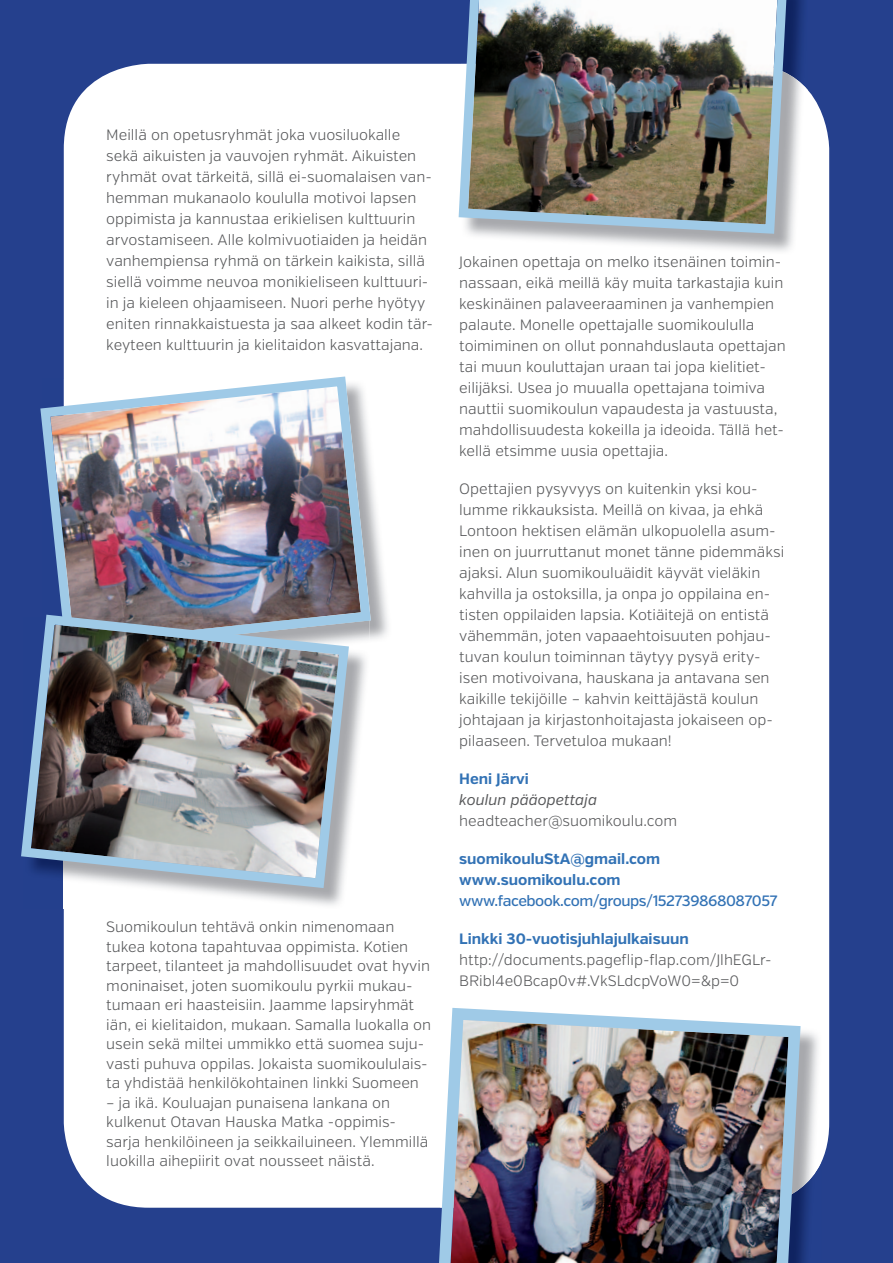
<style>
.page{position:relative;width:893px;height:1263px;background:#25408d}
.page>*{position:absolute;margin:0;border:0;box-sizing:border-box;transform-origin:0 0}
.t1{font:300 15px/21px "Verb";color:#57585a}
.t2{font:700 15px/21px "Verb";color:#3272b5}
.t3{font:500 15px "Verb";letter-spacing:-.03em;color:#3272b5}
.t4{font:italic 15px "Verb";color:#57585a}
</style>
<div class="page">
<div style="left:64px;top:64px;width:765px;height:1144px;background:#fff;border-radius:85px"></div>
<img style="left:807px;top:1032px;width:14px;height:176px">
<img style="left:432px;top:1008px;width:375px;height:255px">
<img style="left:530px;top:64px;width:278px;height:187px">
<img style="left:454px;top:0;width:338px;height:238px">
<img style="left:371px;top:469px;width:17px;height:170px">
<img style="left:40px;top:376px;width:331px;height:263px">
<img style="left:212px;top:653px;width:154px;height:252px">
<img style="left:354px;top:617px;width:15px;height:24px">
<img style="left:21px;top:610px;width:333px;height:283px">
<p class="t1" style="left:106px;top:124px;width:328px">Meillä on opetusryhmät joka vuosiluokalle sekä aikuisten ja vauvojen ryhmät. Aikuisten ryhmät ovat tärkeitä, sillä ei-suomalaisen van&shy;hemman mukanaolo koululla motivoi lapsen oppimista ja kannustaa erikielisen kulttuurin arvostamiseen. Alle kolmivuotiaiden ja heidän vanhempiensa ryhmä on tärkein kaikista, sillä siellä voimme neuvoa monikieliseen kulttuuri&shy;in ja kieleen ohjaamiseen. Nuori perhe hyötyy eniten rinnakkaistuesta ja saa alkeet kodin tär&shy;keyteen kulttuurin ja kielitaidon kasvattajana.</p>
<p class="t1" style="left:106px;top:917px;width:326px;line-height:19.5px">Suomikoulun tehtävä onkin nimenomaan tukea kotona tapahtuvaa oppimista. Kotien tarpeet, tilanteet ja mahdollisuudet ovat hyvin moninaiset, joten suomikoulu pyrkii mukau&shy;tumaan eri haasteisiin. Jaamme lapsiryhmät iän, ei kielitaidon, mukaan. Samalla luokalla on usein sekä miltei ummikko että suomea suju&shy;vasti puhuva oppilas. Jokaista suomikoululais&shy;ta yhdistää henkilökohtainen linkki Suomeen</p>
<p class="t1" style="left:106px;top:1093px;width:324px;line-height:19.5px">– ja ikä. Kouluajan punaisena lankana on kulkenut Otavan Hauska Matka -oppimis&shy;sarja henkilöineen ja seikkailuineen. Ylemmillä luokilla aihepiirit ovat nousseet näistä.</p>
<p class="t1" style="left:459px;top:251px;width:328px">Jokainen opettaja on melko itsenäinen toimin&shy;nassaan, eikä meillä käy muita tarkastajia kuin keskinäinen palaveeraaminen ja vanhempien palaute. Monelle opettajalle suomikoululla toimiminen on ollut ponnahduslauta opettajan tai muun kouluttajan uraan tai jopa kielitiet&shy;eilijäksi. Usea jo muualla opettajana toimiva nauttii suomikoulun vapaudesta ja vastuusta, mahdollisuudesta kokeilla ja ideoida. Tällä het&shy;kellä etsimme uusia opettajia.</p>
<p class="t1" style="left:459px;top:478px;width:326px">Opettajien pysyvyys on kuitenkin yksi kou&shy;lumme rikkauksista. Meillä on kivaa, ja ehkä Lontoon hektisen elämän ulkopuolella asum&shy;inen on juurruttanut monet tänne pidemmäksi ajaksi. Alun suomikouluäidit käyvät vieläkin kahvilla ja ostoksilla, ja onpa jo oppilaina en&shy;tisten oppilaiden lapsia. Kotiäitejä on entistä vähemmän, joten vapaaehtoisuuten pohjau&shy;tuvan koulun toiminnan täytyy pysyä erity&shy;isen motivoivana, hauskana ja antavana sen kaikille tekijöille – kahvin keittäjästä koulun johtajaan ja kirjastonhoitajasta jokaiseen op&shy;pilaaseen. Tervetuloa mukaan!</p>
<p class="t2" style="left:459px;top:769px;width:71px">Heni Järvi</p>
<p class="t4" style="left:459px;top:791px;width:139px">koulun pääopettaja</p>
<p class="t1" style="left:459px;top:810px;width:220px">headteacher@suomikoulu.com</p>
<p class="t2" style="left:459px;top:849px;width:202px">suomikouluStA@gmail.com www.suomikoulu.com</p>
<p class="t3" style="left:459px;top:892px;width:320px">www.facebook.com/groups/152739868087057</p>
<p class="t2" style="left:459px;top:929px;width:231px">Linkki 30-vuotisjuhlajulkaisuun</p>
<p class="t1" style="left:459px;top:950px;width:314px">http://documents.pageflip-flap.com/JlhEGLr-<br>BRibl4e0Bcap0v#.VkSLdcpVoW0=&amp;p=0</p>
</div>
